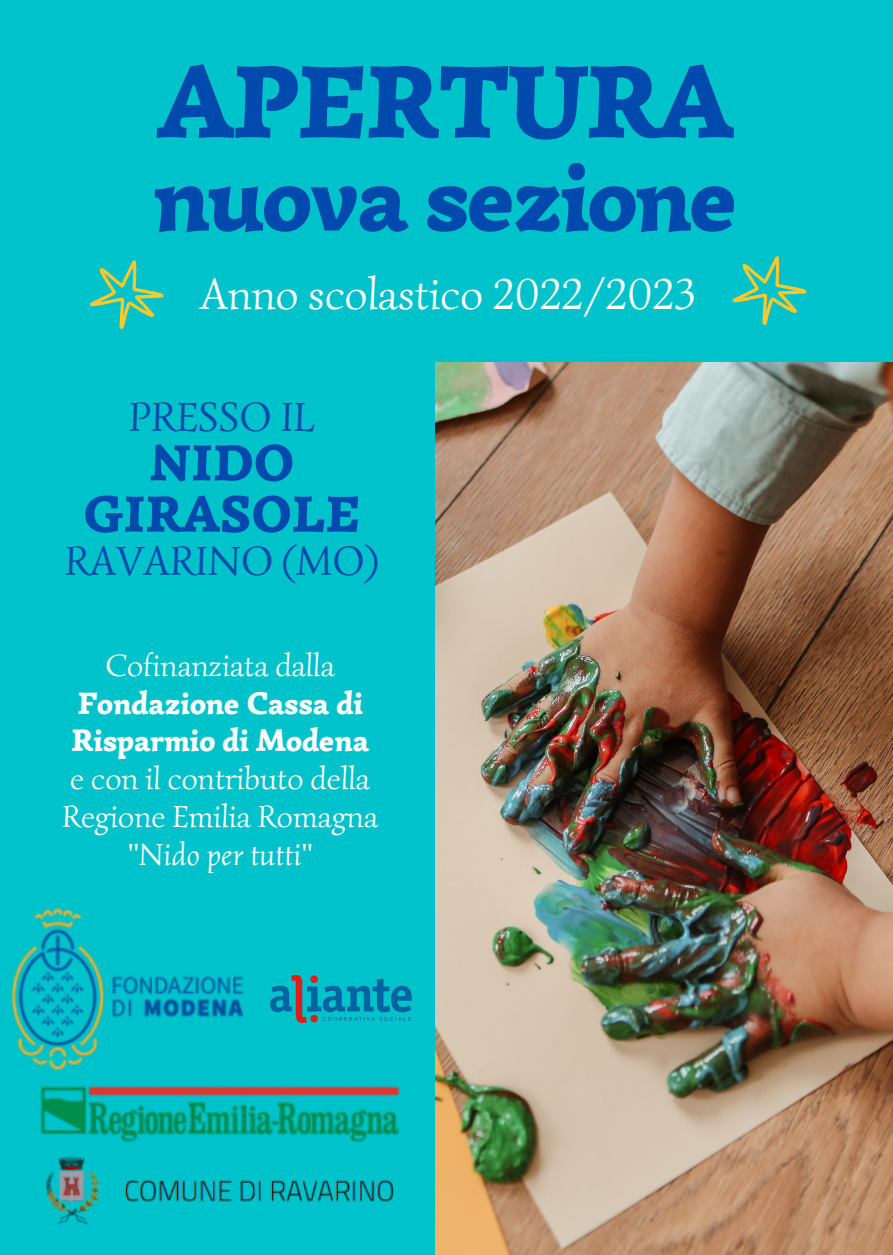
<style>
.page{position:relative;width:893px;height:1255px;background:#fff}
.page>*{position:absolute;margin:0;border:0;box-sizing:border-box;transform-origin:0 0}
.t1{font:900 104.85px "Simonetta";letter-spacing:-.025em;color:#004aad}
.t2{font:900 98.1px "Simonetta";letter-spacing:-.025em;color:#004aad}
.t3{font:900 51.75px/51.2px "Simonetta";color:#004aad;text-align:center}
.t4{font:44.25px "Simonetta";color:#fff}
.t5{font:42px "Simonetta";color:#004aad}
.t6{font:31.42px/37.7px "Simonetta";color:#fff;text-align:center}
.t7{font:900 31.42px/37.7px "Simonetta";color:#fff}
.s1{font-style:italic}
</style>
<div class="page">
<div style="left:0;top:0;width:893px;height:1254px;background:#00c2cb"></div>
<img style="left:435px;top:362px;width:458px;height:892px">
<img style="left:271px;top:975px;width:140px;height:47px">
<svg style="left:90px;top:260px;width:73px;height:69px"></svg>
<svg style="left:732px;top:256px;width:74px;height:69px"></svg>
<img style="left:11px;top:908px;width:233px;height:162px">
<img style="left:40px;top:1085px;width:360px;height:58px">
<img style="left:45px;top:1156px;width:349px;height:69px">
<h1 class="t1" style="left:158px;top:37px;width:577px">APERTURA</h1>
<h2 class="t2" style="left:154px;top:136px;width:586px">nuova sezione</h2>
<h3 class="t4" style="left:200px;top:266px;width:497px">Anno scolastico 2022/2023</h3>
<h3 class="t5" style="left:129px;top:390px;width:187px">PRESSO IL</h3>
<h3 class="t3" style="left:83px;top:437px;width:278px">NIDO<br>GIRASOLE</h3>
<h3 class="t5" style="left:65px;top:534px;width:315px">RAVARINO (MO)</h3>
<p class="t6" style="left:105px;top:646px;width:231px">Cofinanziata dalla</p>
<p class="t7" style="left:71px;top:684px;width:299px">Fondazione Cassa di<br>Risparmio di Modena</p>
<p class="t6" style="left:62px;top:759px;width:318px">e con il contributo della<br>Regione Emilia Romagna "<span class="s1">Nido per tutti</span>"</p>
</div>
